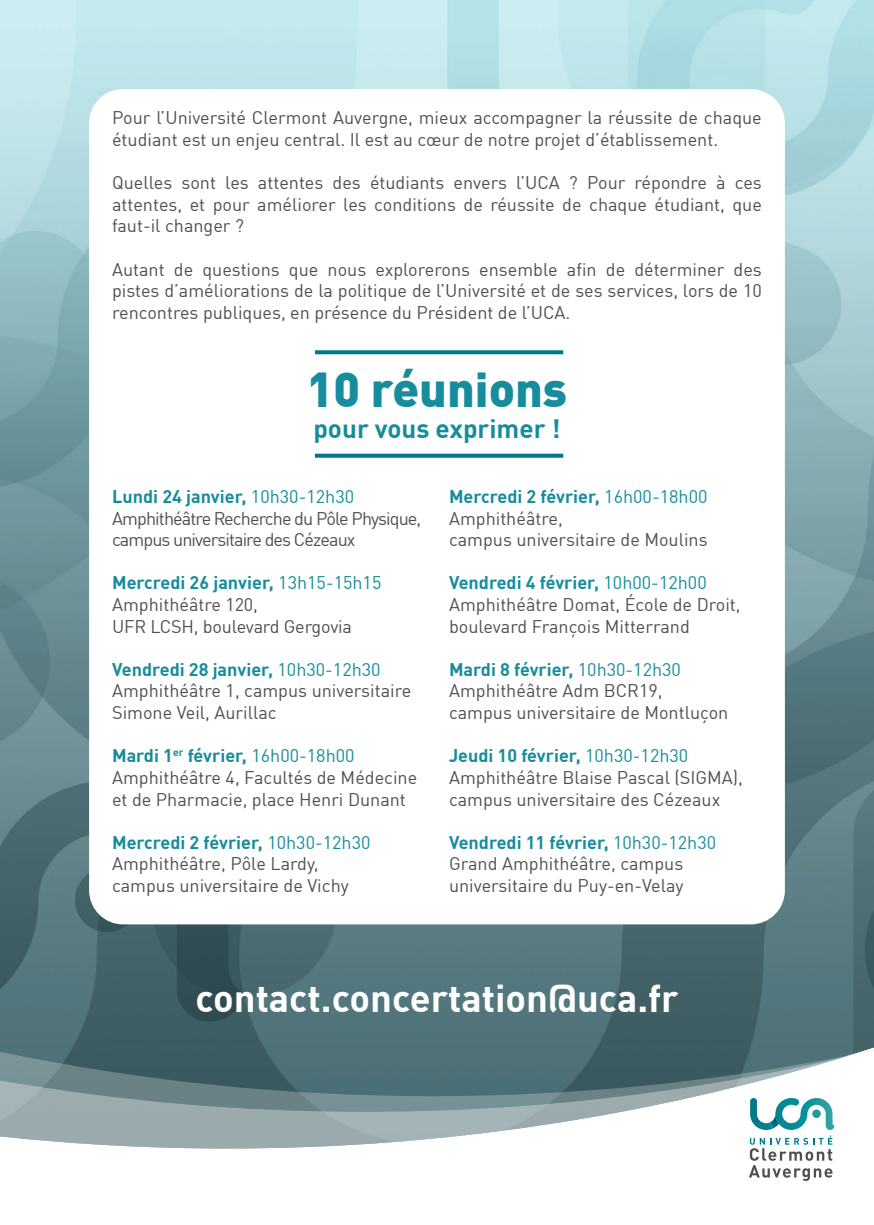
<style>
.page{position:relative;width:874px;height:1225px;background:#fff}
.page>*{position:absolute;margin:0;border:0;box-sizing:border-box;transform-origin:0 0}
.t1{font:900 48px "DIN Offc";color:#168c9d}
.t2{font:700 38px "DIN Offc";color:#fff}
.t3{font:700 26px "DIN Offc";color:#168c9d}
.t4{font:18px/21.6px "DIN Offc";color:#4f4f4f}
.t5{font:700 18px "DIN Offc";color:#168c9d}
.t6{font:18px/21.6px "DIN Offc";letter-spacing:-.05em;color:#4f4f4f}
.s1{font-weight:400}
</style>
<div class="page">
<img style="left:0;top:0;width:873px;height:1050px">
<svg style="left:843px;top:1047px;width:30px;height:3px"></svg>
<svg style="left:0;top:1050px;width:873px;height:99px"></svg>
<svg style="left:0;top:1051px;width:852px;height:60px;background:#57767b"></svg>
<svg style="left:0;top:1057px;width:843px;height:91px"></svg>
<svg style="left:748px;top:1098px;width:86px;height:83px"></svg>
<img style="left:769px;top:1114px;width:9px;height:14px">
<div style="left:89px;top:89px;width:695px;height:835px;background:#fff;border-radius:34px"></div>
<svg style="left:315px;top:454px;width:248px;height:4px"></svg>
<svg style="left:315px;top:350px;width:248px;height:4px"></svg>
<p class="t4" style="left:112px;top:107px;width:651px">Pour l’Université Clermont Auvergne, mieux accompagner la réussite de chaque étudiant est un enjeu central. Il est au cœur de notre projet d’établissement.</p>
<p class="t4" style="left:112px;top:171px;width:651px;text-align:justify">Quelles sont les attentes des étudiants envers l’UCA ? Pour répondre à ces attentes, et pour améliorer les conditions de réussite de chaque étudiant, que faut‑il changer ?</p>
<p class="t4" style="left:112px;top:258px;width:651px;text-align:justify">Autant de questions que nous explorerons ensemble afin de déterminer des pistes d’améliorations de la politique de l’Université et de ses services, lors de 10 rencontres publiques, en présence du Président de l’UCA.</p>
<p class="t1" style="left:307px;top:357px;width:262px">10 réunions</p>
<p class="t3" style="left:313px;top:411px;width:248px">pour vous exprimer !</p>
<p class="t5" style="left:112px;top:485px;width:243px">Lundi 24 janvier, <span class="s1">10h30-12h30</span></p>
<p class="t6" style="left:112px;top:507px;width:310px">Amphithéâtre Recherche du Pôle Physique, campus universitaire des Cézeaux</p>
<p class="t5" style="left:112px;top:571px;width:271px">Mercredi 26 janvier, <span class="s1">13h15-15h15</span></p>
<p class="t4" style="left:112px;top:593px;width:147px">Amphithéâtre 120,</p>
<p class="t4" style="left:112px;top:615px;width:241px">UFR LCSH, boulevard Gergovia</p>
<p class="t5" style="left:112px;top:657px;width:270px">Vendredi 28 janvier, <span class="s1">10h30-12h30</span></p>
<p class="t4" style="left:112px;top:680px;width:300px">Amphithéâtre 1, campus universitaire<br>Simone Veil, Aurillac</p>
<p class="t5" style="left:112px;top:744px;width:244px">Mardi 1<sup>er</sup> février, <span class="s1">16h00-18h00</span></p>
<p class="t4" style="left:112px;top:766px;width:306px">Amphithéâtre 4, Facultés de Médecine et de Pharmacie, place Henri Dunant</p>
<p class="t5" style="left:112px;top:830px;width:260px">Mercredi 2 février, <span class="s1">10h30-12h30</span></p>
<p class="t4" style="left:112px;top:852px;width:208px">Amphithéâtre, Pôle Lardy,</p>
<p class="t4" style="left:112px;top:874px;width:238px">campus universitaire de Vichy</p>
<p class="t5" style="left:449px;top:485px;width:260px">Mercredi 2 février, <span class="s1">16h00-18h00</span></p>
<p class="t4" style="left:449px;top:507px;width:115px">Amphithéâtre,</p>
<p class="t4" style="left:449px;top:528px;width:260px">campus universitaire de Moulins</p>
<p class="t5" style="left:449px;top:571px;width:259px">Vendredi 4 février, <span class="s1">10h00-12h00</span></p>
<p class="t4" style="left:449px;top:593px;width:293px">Amphithéâtre Domat, École de Droit, boulevard François Mitterrand</p>
<p class="t5" style="left:449px;top:657px;width:233px">Mardi 8 février, <span class="s1">10h30-12h30</span></p>
<p class="t4" style="left:449px;top:680px;width:215px">Amphithéâtre Adm BCR19,</p>
<p class="t4" style="left:449px;top:701px;width:281px">campus universitaire de Montluçon</p>
<p class="t5" style="left:449px;top:744px;width:241px">Jeudi 10 février, <span class="s1">10h30-12h30</span></p>
<p class="t4" style="left:449px;top:766px;width:295px">Amphithéâtre Blaise Pascal (SIGMA), campus universitaire des Cézeaux</p>
<p class="t5" style="left:449px;top:830px;width:268px">Vendredi 11 février, <span class="s1">10h30-12h30</span></p>
<p class="t4" style="left:449px;top:852px;width:236px">Grand Amphithéâtre, campus universitaire du Puy-en-Velay</p>
<p class="t2" style="left:195px;top:973px;width:484px">contact.concertation@uca.fr</p>
</div>
